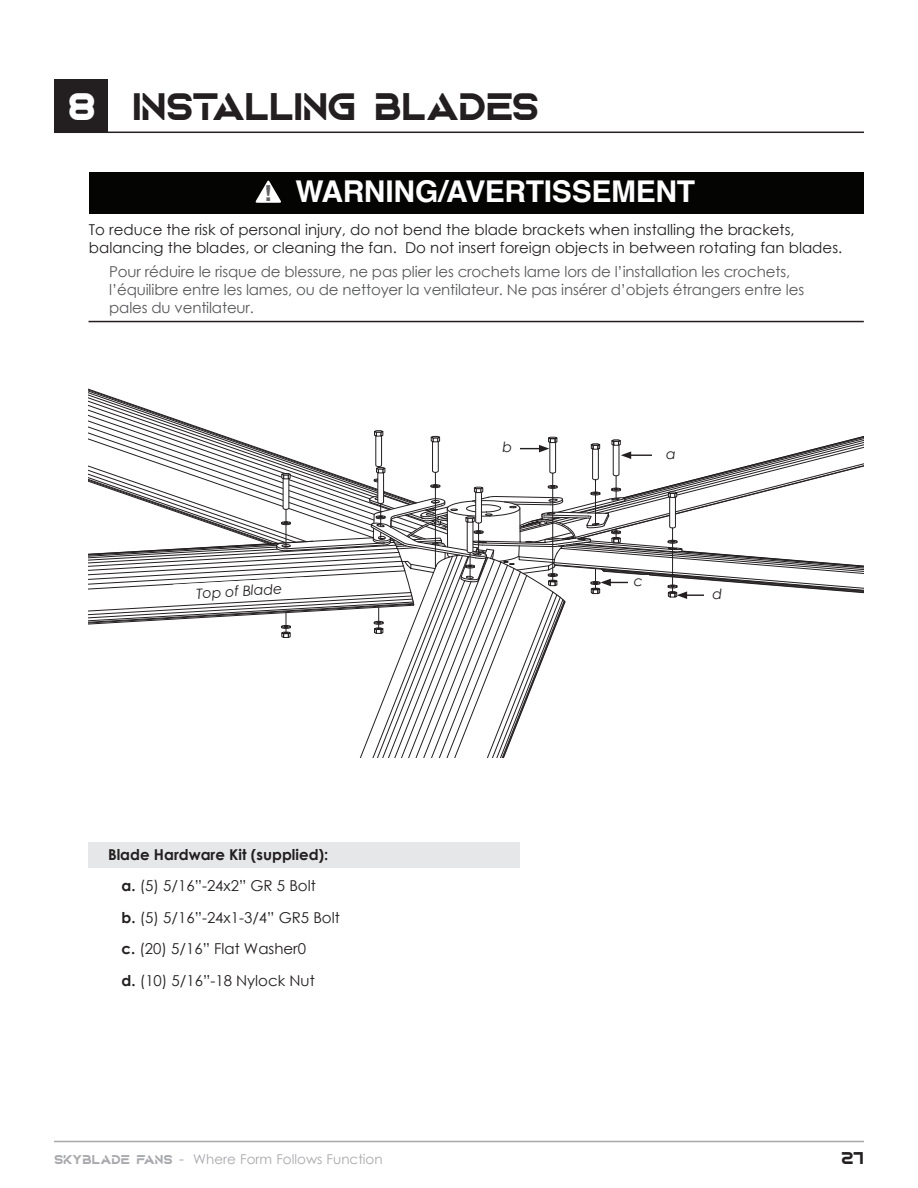
<style>
.page{position:relative;width:918px;height:1188px;background:#fff}
.page>*{position:absolute;margin:0;border:0;box-sizing:border-box;transform-origin:0 0}
.t1{font:700 40.5px "Aquire";color:#231f20}
.t2{font:700 30px "Helvetica";letter-spacing:-.01em;color:#fff}
.t3{font:700 18px "Aquire";color:#231f20}
.t4{font:15px/31.5px "Century Gothic";color:#231f20}
.t5{font:15px/18px "Century Gothic";letter-spacing:-.01em;color:#57585a}
.t6{font:italic 14.1px "Century Gothic";color:#231f20}
.t7{font:13.5px "Century Gothic";color:#a8a9ad}
.s1{color:#fff}
.s2{font-weight:900;font-stretch:condensed;font-size:21.15px;color:#636366}
.s3{font-weight:700}
.s4{font-family:"Aquire";font-weight:700}
.s5{font-size:15px}
</style>
<div class="page">
<hr style="left:54px;top:1141px;width:810px;height:1px;background:#a8a9ad">
<svg style="left:103px;top:1160px;width:6px;height:2px"></svg>
<svg style="left:146px;top:1160px;width:6px;height:2px"></svg>
<div style="left:54px;top:79px;width:54px;height:54px;background:#231f20"></div>
<hr style="left:54px;top:132px;width:810px;height:1px;background:#231f20">
<div style="left:88px;top:842px;width:432px;height:26px;background:#e6e7e9"></div>
<hr style="left:88px;top:321px;width:776px;height:1px;background:#231f20">
<div style="left:89px;top:172px;width:775px;height:42px;background:#040503"></div>
<svg style="left:256px;top:181px;width:25px;height:22px"></svg>
<svg style="left:88px;top:388px;width:776px;height:370px"></svg>
<div style="left:652px;top:448px;width:38px;height:14px;background:#fff"></div>
<div style="left:219px;top:111px;width:17px;height:6px;background:#231f20"></div>
<div style="left:434px;top:111px;width:17px;height:6px;background:#231f20"></div>
<h1 class="t1" style="left:68px;top:82px;width:100px"><span class="s1">8</span> INSTALL</h1>
<h1 class="t1" style="left:294px;top:82px;width:136px">ING BLADES</h1>
<h2 class="t2" style="left:265px;top:167px;width:432px"><span class="s2">!</span> WARNING/AVERTISSEMENT</h2>
<p class="t4" style="left:89px;top:220px;width:755px;line-height:18px">To reduce the risk of personal injury, do not bend the blade brackets when installing the brackets, balancing the blades, or cleaning the fan. Do not insert foreign objects in between rotating fan blades.</p>
<p class="t5" style="left:109px;top:263px;width:697px">Pour réduire le risque de blessure, ne pas plier les crochets lame lors de l’installation les crochets, l’équilibre entre les lames, ou de nettoyer la ventilateur. Ne pas insérer d’objets étrangers entre les pales du ventilateur.</p>
<p class="t6" style="left:196px;top:583px;width:87px;rotate:-3deg">Top of Blade</p>
<p class="t4" style="left:122px;top:838px;width:220px;text-indent:-14px"><span class="s3">Blade Hardware Kit (supplied): a.</span> (5) 5/16”-24x2” GR 5 Bolt<br><span class="s3">b.</span> (5) 5/16”-24x1-3/4” GR5 Bolt <span class="s3">c.</span> (20) 5/16” Flat Washer0<br><span class="s3">d.</span> (10) 5/16”-18 Nylock Nut</p>
<p class="t6" style="left:503px;top:437px;width:11px">b</p>
<p class="t6" style="left:666px;top:444px;width:11px">a</p>
<p class="t6" style="left:634px;top:571px;width:11px">c</p>
<p class="t6" style="left:713px;top:584px;width:11px">d</p>
<p class="t7" style="left:54px;top:1149px;width:330px"><span class="s4">SKYBLADE FANS</span> <span class="s5">-</span> Where Form Follows Function</p>
<p class="t3" style="left:841px;top:1147px;width:24px">27</p>
</div>
